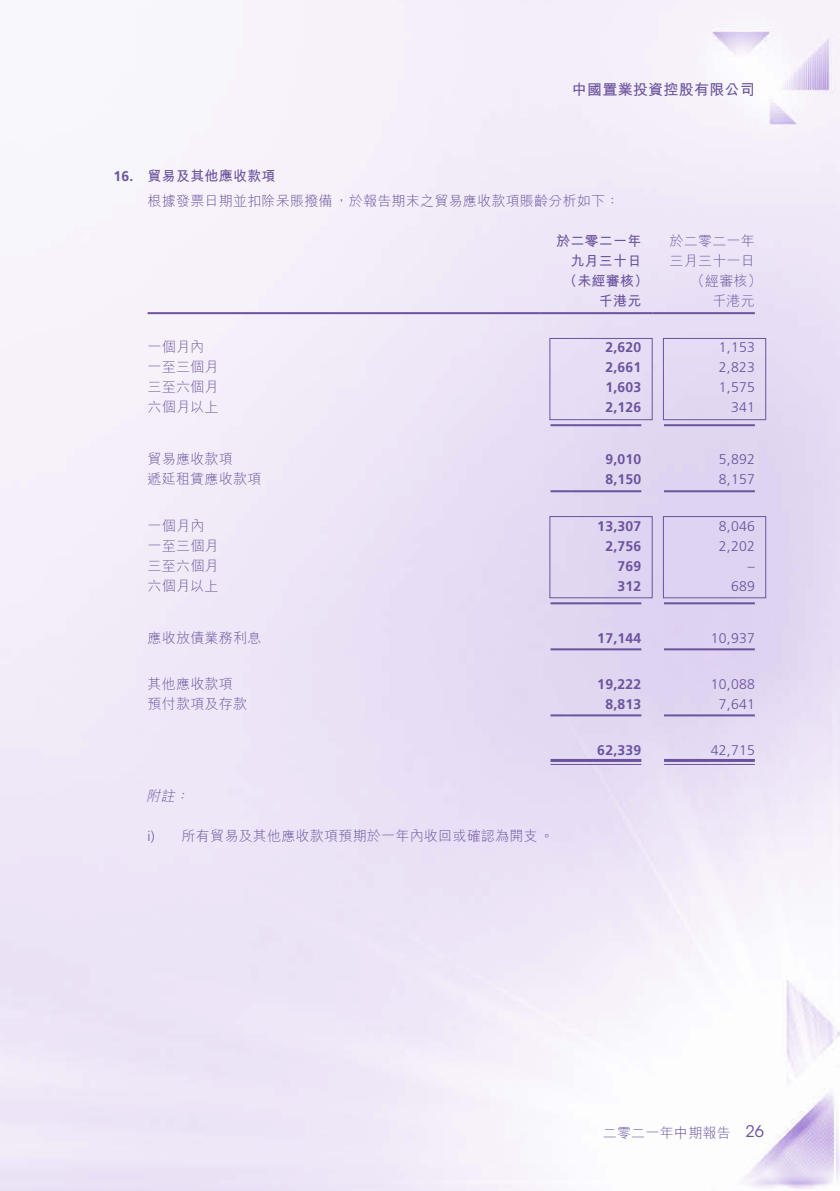
<style>
.page{position:relative;width:840px;height:1191px;background:#fff}
.page>*{position:absolute;margin:0;border:0;box-sizing:border-box;transform-origin:0 0}
.t1{font:16px "ITC Avant Garde Std";color:#6b539e}
.t2{font:700 15px "M Hei HK";letter-spacing:.015em;color:#6b539e}
.t3{font:300 14px "M Hei HK";letter-spacing:.015em;color:#6b539e}
.t4{font:700 14px "Frutiger LT Std";letter-spacing:.015em;color:#6b539e}
.t5{font:300 14px "Frutiger LT Std";letter-spacing:.015em;color:#6b539e}
.t6{font:700 14px/20px "M Hei HK";letter-spacing:.015em;color:#6b539e;text-align:right}
.t7{font:italic 300 14px "M Hei HK";color:#6b539e}
</style>
<div class="page">
<img style="left:0;top:0;width:839px;height:1191px">
<hr style="left:147px;top:312px;width:392px;height:2px;background:#6b539e">
<hr style="left:539px;top:312px;width:113px;height:2px;background:#6b539e">
<hr style="left:652px;top:312px;width:102px;height:2px;background:#6b539e">
<div style="left:549px;top:338px;width:103px;height:82px;border:1px solid #6b539e"></div>
<div style="left:662px;top:338px;width:103px;height:82px;border:1px solid #6b539e"></div>
<hr style="left:550px;top:424px;width:91px;height:2px;background:#6b539e">
<hr style="left:663px;top:424px;width:91px;height:2px;background:#6b539e">
<hr style="left:550px;top:490px;width:91px;height:2px;background:#6b539e">
<hr style="left:663px;top:490px;width:91px;height:2px;background:#6b539e">
<div style="left:549px;top:516px;width:103px;height:82px;border:1px solid #6b539e"></div>
<div style="left:662px;top:516px;width:103px;height:82px;border:1px solid #6b539e"></div>
<hr style="left:550px;top:602px;width:91px;height:2px;background:#6b539e">
<hr style="left:663px;top:602px;width:91px;height:2px;background:#6b539e">
<hr style="left:550px;top:648px;width:91px;height:2px;background:#6b539e">
<hr style="left:663px;top:648px;width:91px;height:2px;background:#6b539e">
<hr style="left:550px;top:714px;width:91px;height:2px;background:#6b539e">
<hr style="left:663px;top:714px;width:91px;height:2px;background:#6b539e">
<hr style="left:550px;top:759px;width:91px;height:3px;background:#6b539e">
<hr style="left:550px;top:764px;width:91px;height:1px;background:#6b539e">
<hr style="left:663px;top:759px;width:91px;height:3px;background:#6b539e">
<hr style="left:663px;top:764px;width:91px;height:1px;background:#6b539e">
<p class="t2" style="left:571px;top:79px;width:184px">中國置業投資控股有限公司</p>
<p class="t4" style="left:113px;top:167px;width:21px">16.</p>
<p class="t6" style="left:147px;top:164px;width:129px">貿易及其他應收款項</p>
<p class="t3" style="left:147px;top:191px;width:473px">根據發票日期並扣除呆賬撥備，於報告期末之貿易應收款項賬齡分析如下：</p>
<p class="t6" style="left:555px;top:230px;width:87px">於二零二一年九月三十日</p>
<p class="t3" style="left:669px;top:231px;width:87px">於二零二一年</p>
<p class="t3" style="left:669px;top:251px;width:87px">三月三十一日</p>
<p class="t3" style="left:690px;top:271px;width:72px">（經審核(</p>
<p class="t6" style="left:562px;top:270px;width:87px">（未經審核）</p>
<p class="t6" style="left:598px;top:290px;width:44px">千港元</p>
<p class="t3" style="left:712px;top:291px;width:44px">千港元</p>
<p class="t3" style="left:147px;top:337px;width:58px">一個月內</p>
<p class="t4" style="left:605px;top:339px;width:37px">2,620</p>
<p class="t5" style="left:718px;top:340px;width:37px">1,153</p>
<p class="t3" style="left:147px;top:357px;width:72px">一至三個月</p>
<p class="t4" style="left:605px;top:359px;width:37px">2,661</p>
<p class="t5" style="left:718px;top:360px;width:37px">2,823</p>
<p class="t3" style="left:147px;top:377px;width:72px">三至六個月</p>
<p class="t4" style="left:605px;top:379px;width:37px">1,603</p>
<p class="t5" style="left:718px;top:380px;width:37px">1,575</p>
<p class="t3" style="left:147px;top:397px;width:72px">六個月以上</p>
<p class="t4" style="left:605px;top:399px;width:37px">2,126</p>
<p class="t5" style="left:730px;top:400px;width:25px">341</p>
<p class="t3" style="left:147px;top:449px;width:87px">貿易應收款項</p>
<p class="t4" style="left:605px;top:451px;width:37px">9,010</p>
<p class="t5" style="left:718px;top:452px;width:37px">5,892</p>
<p class="t3" style="left:147px;top:469px;width:115px">遞延租賃應收款項</p>
<p class="t4" style="left:605px;top:471px;width:37px">8,150</p>
<p class="t5" style="left:718px;top:472px;width:37px">8,157</p>
<p class="t3" style="left:147px;top:515px;width:58px">一個月內</p>
<p class="t4" style="left:597px;top:517px;width:46px">13,307</p>
<p class="t5" style="left:718px;top:518px;width:37px">8,046</p>
<p class="t3" style="left:147px;top:535px;width:72px">一至三個月</p>
<p class="t4" style="left:605px;top:537px;width:37px">2,756</p>
<p class="t5" style="left:718px;top:538px;width:37px">2,202</p>
<p class="t3" style="left:147px;top:555px;width:72px">三至六個月</p>
<p class="t4" style="left:617px;top:557px;width:25px">769</p>
<p class="t5" style="left:747px;top:558px;width:8px">–</p>
<p class="t3" style="left:147px;top:575px;width:72px">六個月以上</p>
<p class="t4" style="left:617px;top:577px;width:25px">312</p>
<p class="t5" style="left:730px;top:578px;width:25px">689</p>
<p class="t3" style="left:147px;top:627px;width:115px">應收放債業務利息</p>
<p class="t3" style="left:147px;top:673px;width:87px">其他應收款項</p>
<p class="t3" style="left:147px;top:693px;width:101px">預付款項及存款</p>
<p class="t7" style="left:146px;top:786px;width:34px">附註</p>
<p class="t7" style="left:175px;top:786px;width:20px">：</p>
<p class="t5" style="left:147px;top:828px;width:9px">) i</p>
<p class="t3" style="left:181px;top:826px;width:373px">所有貿易及其他應收款項預期於一年內收回或確認為開支。</p>
<p class="t4" style="left:597px;top:629px;width:46px">17,144</p>
<p class="t4" style="left:597px;top:675px;width:46px">19,222</p>
<p class="t4" style="left:605px;top:695px;width:37px">8,813</p>
<p class="t4" style="left:597px;top:741px;width:46px">62,339</p>
<p class="t5" style="left:710px;top:630px;width:46px">10,937</p>
<p class="t5" style="left:710px;top:676px;width:46px">10,088</p>
<p class="t5" style="left:718px;top:696px;width:37px">7,641</p>
<p class="t5" style="left:710px;top:742px;width:46px">42,715</p>
<p class="t3" style="left:602px;top:1123px;width:129px">二零二一年中期報告</p>
<p class="t1" style="left:745px;top:1121px;width:20px">26</p>
</div>
